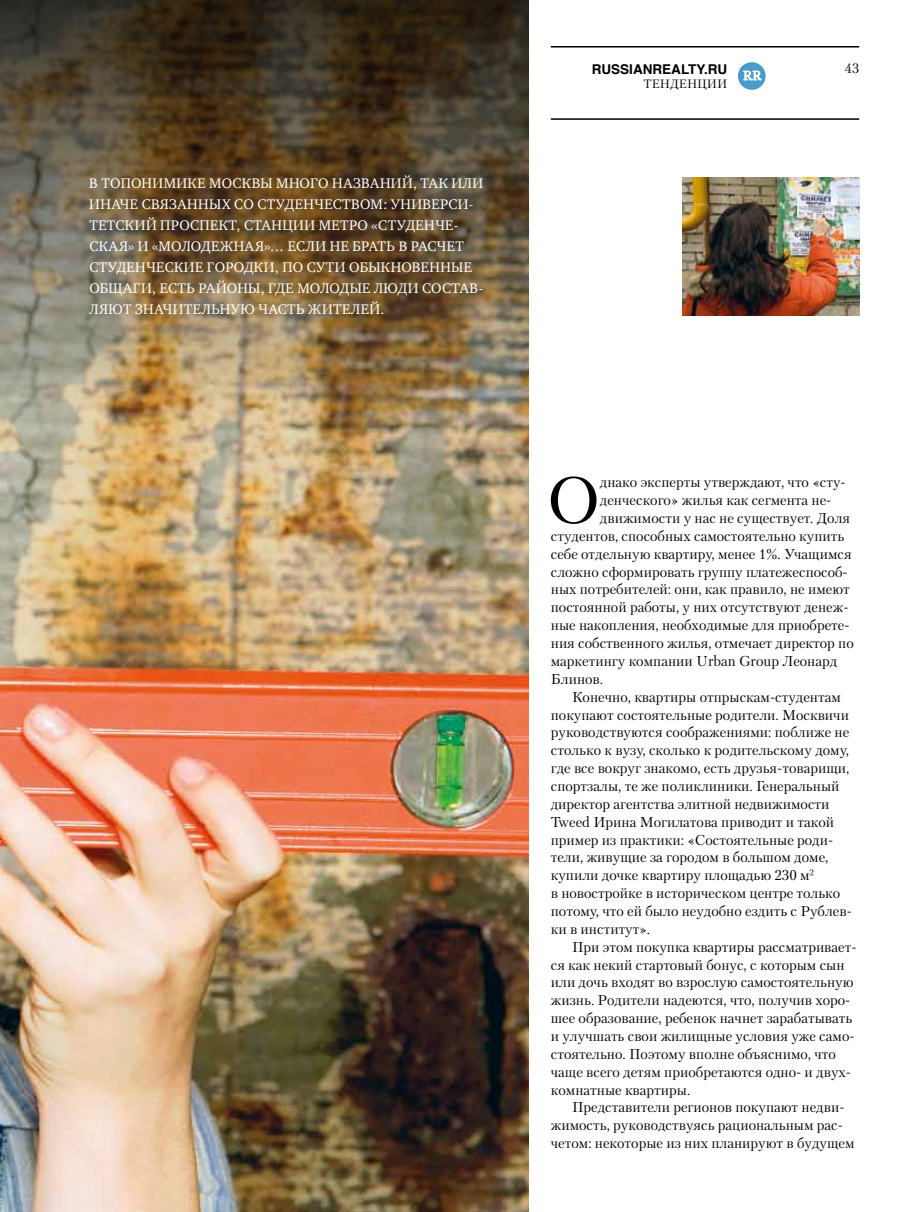
<style>
.page{position:relative;width:923px;height:1212px;background:#fff}
.page>*{position:absolute;margin:0;border:0;box-sizing:border-box;transform-origin:0 0}
.t1{font:65.25px "Petersburg TF";color:#000}
.t2{font:14.25px "Petersburg TF";color:#000}
.t3{font:14.25px/21px "Charter C";letter-spacing:.03em;color:#fff}
.t4{font:700 13.5px "Helvetica TF";color:#000}
.t5{font:13.5px "Petersburg TF";color:#000}
.t6{font:12.6px "Petersburg TF";color:#fff}
.t7{font:12px "Petersburg TF";color:#000}
</style>
<div class="page">
<div style="left:738px;top:62px;width:27px;height:28px;background:#499bc8;border-radius:50%"></div>
<svg style="left:743px;top:71px;width:18px;height:9px"></svg>
<hr style="left:551px;top:118px;width:308px;height:2px;background:#000">
<hr style="left:551px;top:46px;width:308px;height:2px;background:#000">
<img style="left:0;top:478px;width:529px;height:734px">
<img style="left:0;top:0;width:529px;height:478px">
<img style="left:682px;top:177px;width:177px;height:138px">
<p class="t3" style="left:89px;top:172px;width:395px">В топонимике Москвы много названий, так или иначе связанных со студенчеством: Универси&shy;тетский проспект, станции метро «Студенче&shy;ская» и «Молодежная»… Если не брать в расчет студенческие городки, по сути обыкновенные общаги, есть районы, где молодые люди состав&shy;ляют значительную часть жителей.</p>
<p class="t4" style="left:592px;top:58px;width:137px">RUSSIANREALTY.RU</p>
<p class="t7" style="left:643px;top:77px;width:55px">Тенденции</p>
<p class="t6" style="left:743px;top:68px;width:20px">RR</p>
<p class="t5" style="left:845px;top:60px;width:16px">43</p>
<h1 class="t1" style="left:546px;top:460px;width:47px">О</h1>
<p class="t2" style="left:600px;top:474px;width:247px">днако эксперты утверждают, что «сту-</p>
<p class="t2" style="left:600px;top:491px;width:233px">денческого» жилья как сегмента не-</p>
<p class="t2" style="left:600px;top:509px;width:252px">движимости у нас не существует. Доля</p>
<p class="t2" style="left:551px;top:527px;width:295px">студентов, способных самостоятельно купить</p>
<p class="t2" style="left:551px;top:545px;width:302px">себе отдельную квартиру, менее 1%. Учащимся</p>
<p class="t2" style="left:551px;top:563px;width:298px">сложно сформировать группу платежеспособ-</p>
<p class="t2" style="left:551px;top:581px;width:300px">ных потребителей: они, как правило, не имеют</p>
<p class="t2" style="left:551px;top:599px;width:299px">постоянной работы, у них отсутствуют денеж-</p>
<p class="t2" style="left:551px;top:616px;width:300px">ные накопления, необходимые для приобрете-</p>
<p class="t2" style="left:551px;top:634px;width:304px">ния собственного жилья, отмечает директор по</p>
<p class="t2" style="left:551px;top:652px;width:288px">маркетингу компании Urban Group Леонард</p>
<p class="t2" style="left:551px;top:670px;width:54px">Блинов.</p>
<p class="t2" style="left:572px;top:688px;width:270px">Конечно, квартиры отпрыскам-студентам</p>
<p class="t2" style="left:551px;top:706px;width:300px">покупают состоятельные родители. Москвичи</p>
<p class="t2" style="left:551px;top:724px;width:300px">руководствуются соображениями: поближе не</p>
<p class="t2" style="left:551px;top:741px;width:300px">столько к вузу, сколько к родительскому дому,</p>
<p class="t2" style="left:551px;top:759px;width:300px">где все вокруг знакомо, есть друзья-товарищи,</p>
<p class="t2" style="left:551px;top:777px;width:290px">спортзалы, те же поликлиники. Генеральный</p>
<p class="t2" style="left:551px;top:795px;width:280px">директор агентства элитной недвижимости</p>
<p class="t2" style="left:551px;top:813px;width:285px">Tweed Ирина Могилатова приводит и такой</p>
<p class="t2" style="left:551px;top:831px;width:284px">пример из практики: «Состоятельные роди-</p>
<p class="t2" style="left:551px;top:849px;width:279px">тели, живущие за городом в большом доме,</p>
<p class="t2" style="left:551px;top:866px;width:264px">купили дочке квартиру площадью 230 м²</p>
<p class="t2" style="left:551px;top:884px;width:291px">в новостройке в историческом центре только</p>
<p class="t2" style="left:551px;top:902px;width:302px">потому, что ей было неудобно ездить с Рублев-</p>
<p class="t2" style="left:551px;top:920px;width:101px">ки в институт».</p>
<p class="t2" style="left:572px;top:938px;width:286px">При этом покупка квартиры рассматривает-</p>
<p class="t2" style="left:551px;top:956px;width:295px">ся как некий стартовый бонус, с которым сын</p>
<p class="t2" style="left:551px;top:974px;width:304px">или дочь входят во взрослую самостоятельную</p>
<p class="t2" style="left:551px;top:991px;width:301px">жизнь. Родители надеются, что, получив хоро-</p>
<p class="t2" style="left:551px;top:1009px;width:303px">шее образование, ребенок начнет зарабатывать</p>
<p class="t2" style="left:551px;top:1027px;width:305px">и улучшать свои жилищные условия уже само-</p>
<p class="t2" style="left:551px;top:1045px;width:287px">стоятельно. Поэтому вполне объяснимо, что</p>
<p class="t2" style="left:551px;top:1063px;width:302px">чаще всего детям приобретаются одно- и двух-</p>
<p class="t2" style="left:551px;top:1081px;width:141px">комнатные квартиры.</p>
<p class="t2" style="left:572px;top:1099px;width:274px">Представители регионов покупают недви-</p>
<p class="t2" style="left:551px;top:1116px;width:294px">жимость, руководствуясь рациональным рас-</p>
<p class="t2" style="left:551px;top:1134px;width:305px">четом: некоторые из них планируют в будущем</p>
</div>
